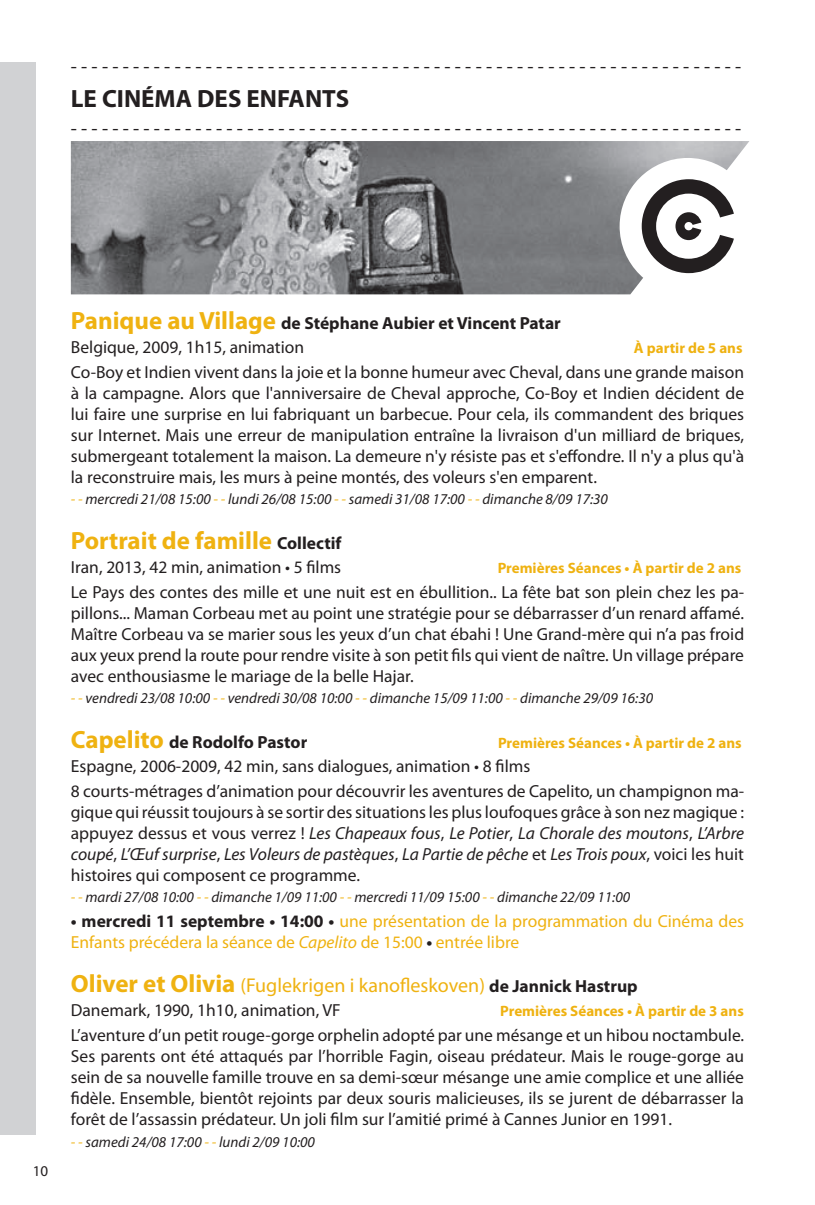
<style>
.page{position:relative;width:815px;height:1205px;background:#fff}
.page>*{position:absolute;margin:0;border:0;box-sizing:border-box;transform-origin:0 0}
.t1{font:700 25px "Myriad Pro";color:#efb211}
.t2{font:700 25px "Myriad Pro";color:#231f20}
.t3{font:20px "Myriad Pro";color:#231f20}
.t4{font:20px "Myriad Pro";color:#efb211}
.t5{font:17.5px/21px "Myriad Pro";color:#231f20;text-align:justify}
.t6{font:17.5px/21px "Myriad Pro";color:#efb211}
.t7{font:700 17.5px/24.5px "Myriad Pro";color:#231f20}
.t8{font:italic 15px "Myriad Pro";color:#231f20}
.t9{font:700 15px "Myriad Pro";color:#efb211}
.t10{font:15px "Myriad Pro";color:#231f20}
.s1{font-size:25px;color:#efb211}
.s2{font-weight:400}
.s3{color:#efb211}
.s4{font-size:17.5px;color:#231f20}
.s5{font-style:italic}
.s6{font-weight:700;color:#231f20}
.s7{font-weight:700;font-size:25px}
.s8{font-weight:700;font-size:17.5px;color:#231f20}
</style>
<div class="page">
<div style="left:0;top:62px;width:35px;height:1072px;background:#d1d2d4"></div>
<img style="left:71px;top:141px;width:678px;height:153px">
<div style="left:620px;top:158px;width:136px;height:136px;background:#fff;border-radius:50%"></div>
<svg style="left:642px;top:179px;width:92px;height:94px"></svg>
<p class="t3" style="left:71px;top:56px;width:672px">- - - - - - - - - - - - - - - - - - - - - - - - - - - - - - - - - - - - - - - - - - - - - - - - - - - - - - - - - - - - - - - - -</p>
<h1 class="t2" style="left:71px;top:85px;width:280px">LE CINÉMA DES ENFANTS</h1>
<p class="t3" style="left:71px;top:117px;width:672px">- - - - - - - - - - - - - - - - - - - - - - - - - - - - - - - - - - - - - - - - - - - - - - - - - - - - - - - - - - - - - - - - -</p>
<p class="t10" style="left:33px;top:1162px;width:17px">10</p>
<p class="t7" style="left:71px;top:311px;width:492px"><span class="s1">Panique au Village</span> de Stéphane Aubier et Vincent Patar<br><span class="s2">Belgique, 2009, 1h15, animation</span></p>
<p class="t9" style="left:634px;top:340px;width:110px">À partir de 5 ans</p>
<p class="t5" style="left:71px;top:362px;width:675px">Co-Boy et Indien vivent dans la joie et la bonne humeur avec Cheval, dans une grande maison à la campagne. Alors que l'anniversaire de Cheval approche, Co-Boy et Indien décident de lui faire une surprise en lui fabriquant un barbecue. Pour cela, ils commandent des briques sur Internet. Mais une erreur de manipulation entraîne la livraison d'un milliard de briques, submergeant totalement la maison. La demeure n'y résiste pas et s'effondre. Il n'y a plus qu'à la reconstruire mais, les murs à peine montés, des voleurs s'en emparent.</p>
<p class="t8" style="left:71px;top:491px;width:539px"><span class="s3">- -</span> mercredi 21/08 15:00 <span class="s3">- -</span> lundi 26/08 15:00 <span class="s3">- -</span> samedi 31/08 17:00 <span class="s3">- -</span> dimanche 8/09 17:30</p>
<h1 class="t1" style="left:71px;top:526px;width:272px">Portrait de famille <span class="s4">Collectif</span></h1>
<p class="t5" style="left:71px;top:557px;width:272px">Iran, 2013, 42 min, animation • 5 films</p>
<p class="t9" style="left:498px;top:560px;width:245px">Premières Séances • À partir de 2 ans</p>
<p class="t5" style="left:71px;top:582px;width:675px">Le Pays des contes des mille et une nuit est en ébullition.. La fête bat son plein chez les pa&shy;pillons... Maman Corbeau met au point une stratégie pour se débarrasser d’un renard affamé.<br>Maître Corbeau va se marier sous les yeux d’un chat ébahi ! Une Grand-mère qui n’a pas froid aux yeux prend la route pour rendre visite à son petit fils qui vient de naître. Un village prépare avec enthousiasme le mariage de la belle Hajar.</p>
<p class="t8" style="left:71px;top:690px;width:584px"><span class="s3">- -</span> vendredi 23/08 10:00 <span class="s3">- -</span> vendredi 30/08 10:00 <span class="s3">- -</span> dimanche 15/09 11:00 <span class="s3">- -</span> dimanche 29/09 16:30</p>
<p class="t7" style="left:71px;top:729px;width:238px"><span class="s1">Capelito</span> de Rodolfo Pastor</p>
<p class="t9" style="left:498px;top:734px;width:245px">Premières Séances • À partir de 2 ans</p>
<p class="t5" style="left:71px;top:754px;width:675px;line-height:24.5px">Espagne, 2006-2009, 42 min, sans dialogues, animation • 8 films<br>8 courts-métrages d’animation pour découvrir les aventures de Capelito, un champignon ma-</p>
<p class="t5" style="left:71px;top:801px;width:675px">gique qui réussit toujours à se sortir des situations les plus loufoques grâce à son nez magique : appuyez dessus et vous verrez ! <span class="s5">Les Chapeaux fous</span>, <span class="s5">Le Potier</span>, <span class="s5">La Chorale des moutons</span>, <span class="s5">L’Arbre coupé</span>, <span class="s5">L’Œuf surprise</span>, <span class="s5">Les Voleurs de pastèques</span>, <span class="s5">La Partie de pêche</span> et <span class="s5">Les Trois poux</span>, voici les huit histoires qui composent ce programme.</p>
<p class="t8" style="left:71px;top:889px;width:561px"><span class="s3">- -</span> mardi 27/08 10:00 <span class="s3">- -</span> dimanche 1/09 11:00 <span class="s3">- -</span> mercredi 11/09 15:00 <span class="s3">- -</span> dimanche 22/09 11:00</p>
<p class="t6" style="left:71px;top:910px;width:675px"><span class="s6">• mercredi 11 septembre • 14:00 •</span> une présentation de la programmation du Cinéma des<br>Enfants précédera la séance de <span class="s5">Capelito</span> de 15:00 <span class="s6">•</span> entrée libre</p>
<p class="t4" style="left:71px;top:974px;width:568px"><span class="s7">Oliver et Olivia</span> (Fuglekrigen i kanofleskoven) <span class="s8">de Jannick Hastrup</span></p>
<p class="t5" style="left:71px;top:1000px;width:271px">Danemark, 1990, 1h10, animation, VF</p>
<p class="t9" style="left:500px;top:1003px;width:245px">Premières Séances • À partir de 3 ans</p>
<p class="t5" style="left:71px;top:1025px;width:675px">L’aventure d’un petit rouge-gorge orphelin adopté par une mésange et un hibou noctambule.<br>Ses parents ont été attaqués par l’horrible Fagin, oiseau prédateur. Mais le rouge-gorge au sein de sa nouvelle famille trouve en sa demi-sœur mésange une amie complice et une alliée fidèle. Ensemble, bientôt rejoints par deux souris malicieuses, ils se jurent de débarrasser la forêt de l’assassin prédateur. Un joli film sur l’amitié primé à Cannes Junior en 1991.</p>
<p class="t8" style="left:71px;top:1133px;width:246px"><span class="s3">- -</span> samedi 24/08 17:00 <span class="s3">- -</span> lundi 2/09 10:00</p>
</div>
